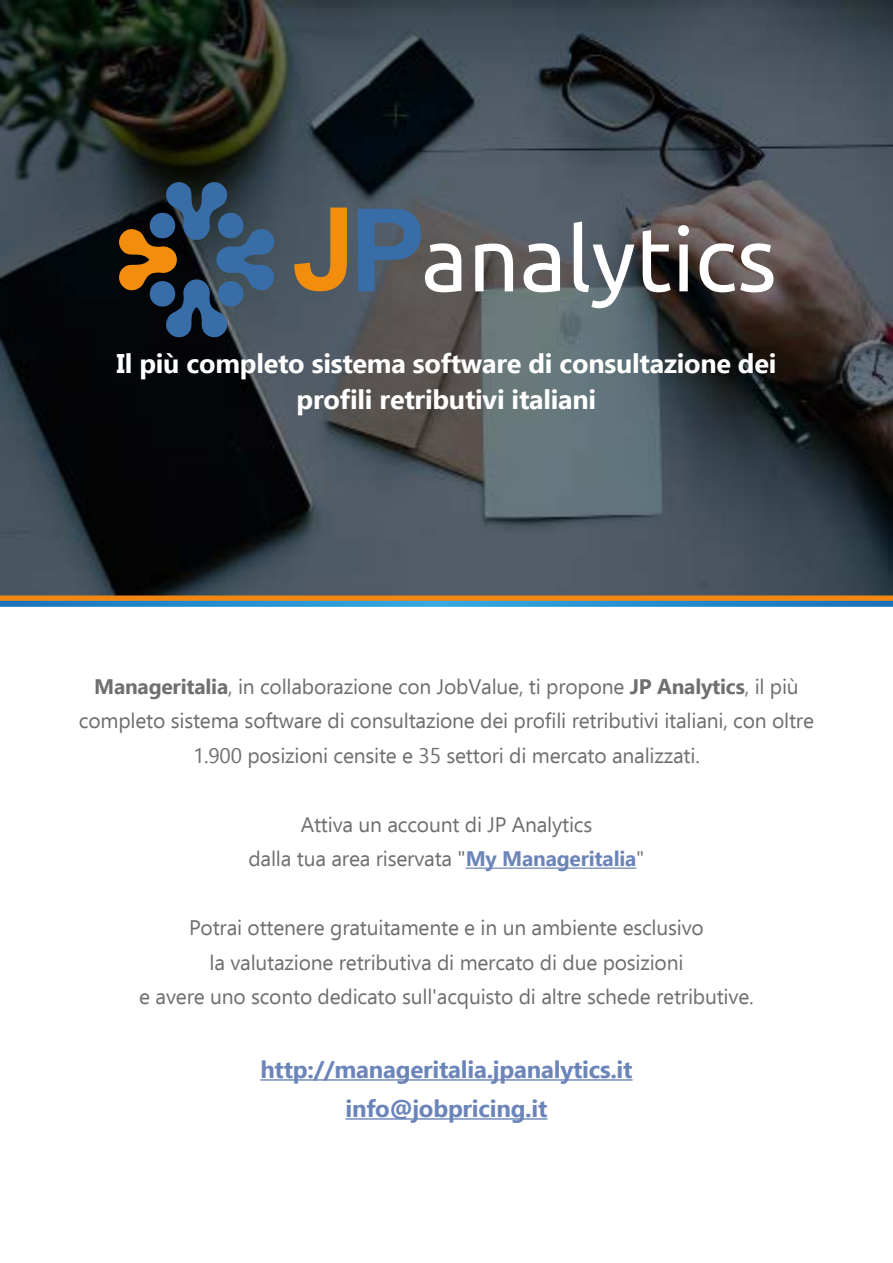
<style>
.page{position:relative;width:893px;height:1263px;background:#fff}
.page>*{position:absolute;margin:0;border:0;box-sizing:border-box;transform-origin:0 0}
.t1{font:90px "Ubuntu";color:#fff}
.t2{font:700 27px/36px "Ebrima";letter-spacing:-.01em;color:#fff;text-align:center}
.t3{font:700 24px/39px "Ebrima";letter-spacing:-.01em;color:#6b84b9;text-align:center}
.t4{font:21px/34.5px "Ebrima";letter-spacing:-.01em;color:#706f6f;text-align:center}
.s1{font-weight:700}
.s2{font-weight:700;color:#6b84b9}
</style>
<div class="page">
<img style="left:0;top:0;width:893px;height:595px">
<svg style="left:118px;top:181px;width:158px;height:158px;background:#394652"></svg>
<svg style="left:294px;top:208px;width:53px;height:83px;background:#926e3e"></svg>
<svg style="left:358px;top:209px;width:63px;height:82px;background:#466485"></svg>
<hr style="left:466px;top:867px;width:170px;height:2px;background:#6b84b9">
<hr style="left:260px;top:1079px;width:373px;height:2px;background:#6b84b9">
<hr style="left:345px;top:1118px;width:202px;height:2px;background:#6b84b9">
<div style="left:0;top:595px;width:893px;height:6px;background:#f18816"></div>
<svg style="left:0;top:601px;width:893px;height:6px;background:#2c90ce"></svg>
<h1 class="t1" style="left:421px;top:205px;width:357px">analytics</h1>
<p class="t2" style="left:116px;top:344px;width:661px">Il più completo sistema software di consultazione dei profili retributivi italiani</p>
<p class="t4" style="left:79px;top:669px;width:736px"><span class="s1">Manageritalia</span>, in collaborazione con JobValue, ti propone <span class="s1">JP Analytics</span>, il più completo sistema software di consultazione dei profili retributivi italiani, con oltre<br>1.900 posizioni censite e 35 settori di mercato analizzati.</p>
<p class="t4" style="left:248px;top:807px;width:398px">Attiva un account di JP Analytics<br>dalla tua area riservata "<span class="s2">My Manageritalia</span>"</p>
<p class="t4" style="left:139px;top:910px;width:616px">Potrai ottenere gratuitamente e in un ambiente esclusivo<br>la valutazione retributiva di mercato di due posizioni<br>e avere uno sconto dedicato sull'acquisto di altre schede retributive.</p>
<p class="t3" style="left:260px;top:1049px;width:374px">http://manageritalia.jpanalytics.it info@jobpricing.it</p>
</div>
